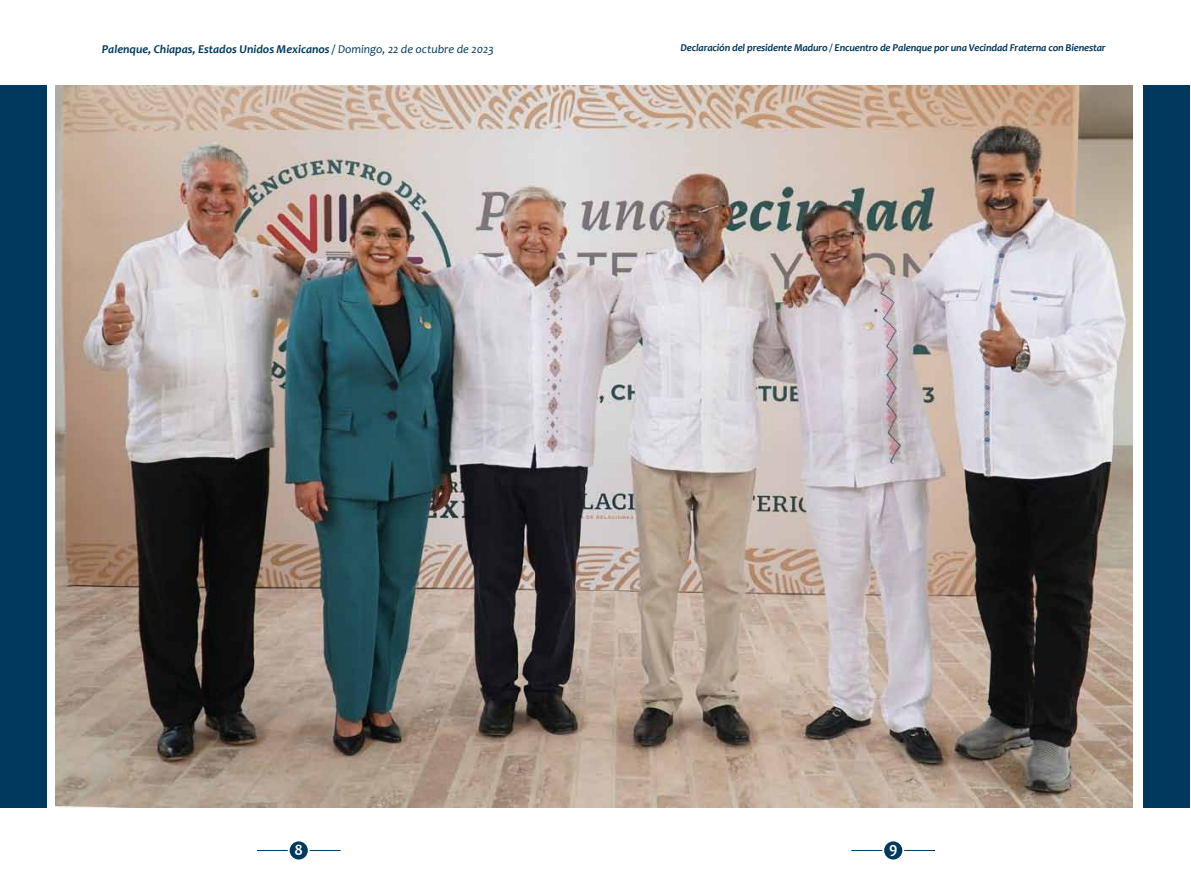
<style>
.page{position:relative;width:1191px;height:893px;background:#fff}
.page>*{position:absolute;margin:0;border:0;box-sizing:border-box;transform-origin:0 0}
.t1{font:700 15.75px "Candara";color:#fff}
.t2{font:italic 700 12px "Candara";color:#00395d}
.t3{font:italic 700 10.5px "Candara";letter-spacing:-.015em;color:#00395d}
.s1{font-weight:400}
</style>
<div class="page">
<div style="left:290px;top:841px;width:18px;height:18px;background:#00395d;border-radius:50%"></div>
<div style="left:884px;top:841px;width:18px;height:18px;background:#00395d;border-radius:50%"></div>
<hr style="left:257px;top:850px;width:31px;height:1px;background:#00395d">
<hr style="left:851px;top:850px;width:31px;height:1px;background:#00395d">
<hr style="left:310px;top:850px;width:30px;height:1px;background:#00395d">
<hr style="left:904px;top:850px;width:31px;height:1px;background:#00395d">
<img style="left:55px;top:85px;width:1077px;height:723px">
<div style="left:0;top:85px;width:47px;height:723px;background:#00395d"></div>
<div style="left:1143px;top:85px;width:46px;height:723px;background:#00395d"></div>
<p class="t2" style="left:102px;top:42px;width:394px">Palenque, Chiapas, Estados Unidos Mexicanos / <span class="s1">Domingo, 22 de octubre de 2023</span></p>
<p class="t3" style="left:680px;top:41px;width:426px">Declaración del presidente Maduro / Encuentro de Palenque por una Vecindad Fraterna con Bienestar</p>
<h1 class="t1" style="left:294px;top:840px;width:10px">8</h1>
<h1 class="t1" style="left:889px;top:838px;width:10px">9</h1>
</div>
